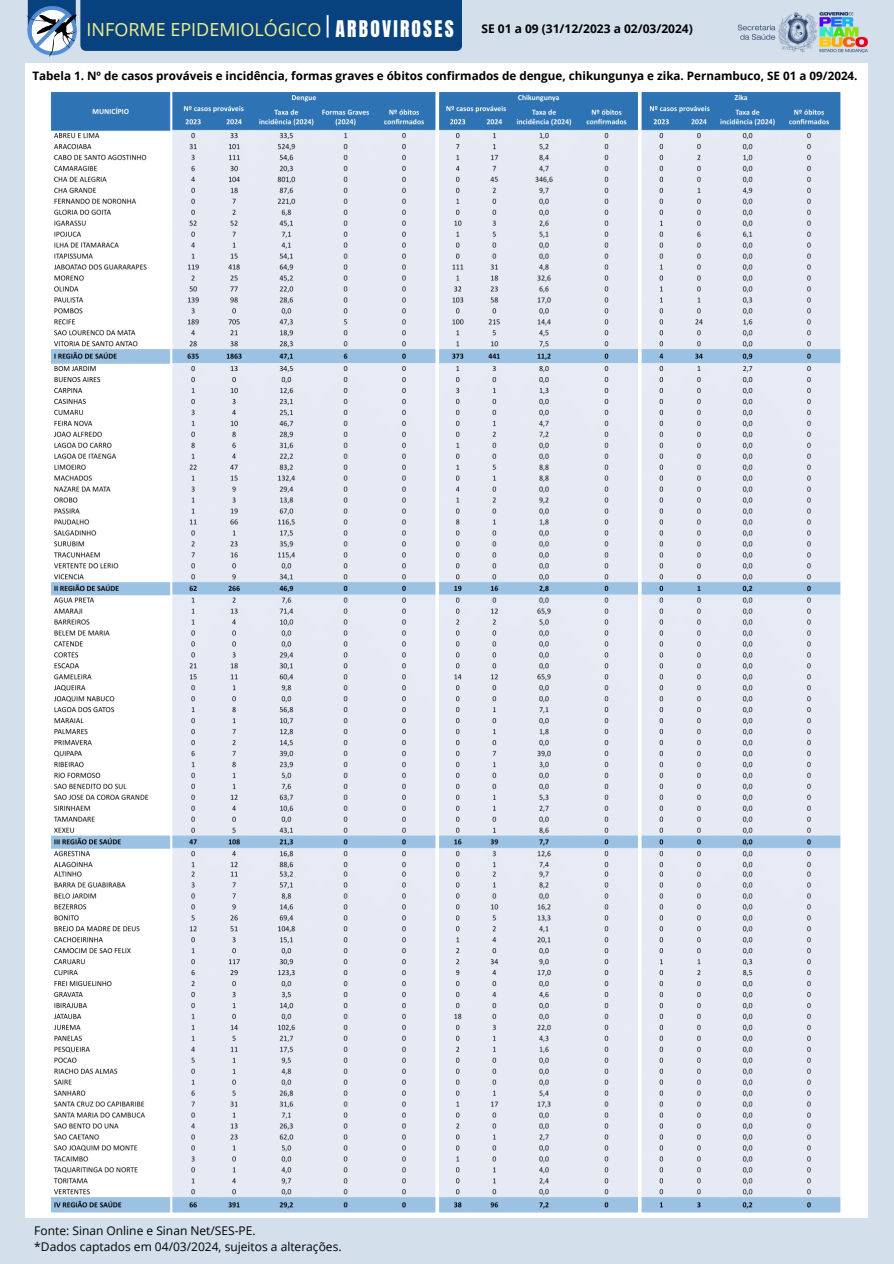
<style>
.page{position:relative;width:894px;height:1264px;background:#fff}
.page>*{position:absolute;margin:0;border:0;box-sizing:border-box;transform-origin:0 0}
.t1{font:23.85px "Clear Sans";color:#fff}
.t2{font:19.5px "Anton";letter-spacing:.115em;color:#fff}
.t3{font:18px "Open Sans";color:#f3f28c}
.t4{font:12px "Open Sans";color:#000}
.t5{font:700 12px "Open Sans";color:#000}
.t6{font:700 11.7px "Open Sans";color:#000}
</style>
<div class="page">
<div style="left:0;top:0;width:893px;height:1263px;background:#d3e0eb"></div>
<div style="left:25px;top:63px;width:842px;height:1154px;background:#fff"></div>
<img style="left:737px;top:13px;width:130px;height:39px">
<svg style="left:26px;top:0;width:436px;height:57px;background:#2b5d90"></svg>
<img style="left:50px;top:92px;width:791px;height:1121px">
<h1 class="t3" style="left:87px;top:17px;width:236px">INFORME EPIDEMIOLÓGICO</h1>
<h2 class="t1" style="left:322px;top:8px;width:11px">|</h2>
<h1 class="t2" style="left:335px;top:15px;width:119px">ARBOVIROSES</h1>
<p class="t5" style="left:481px;top:20px;width:213px">SE 01 a 09 (31/12/2023 a 02/03/2024)</p>
<h2 class="t6" style="left:32px;top:67px;width:826px">Tabela 1. Nº de casos prováveis e incidência, formas graves e óbitos confirmados de dengue, chikungunya e zika. Pernambuco, SE 01 a 09/2024.</h2>
<p class="t4" style="left:34px;top:1221px;width:223px">Fonte: Sinan Online e Sinan Net/SES-PE.</p>
<p class="t4" style="left:34px;top:1237px;width:309px">*Dados captados em 04/03/2024, sujeitos a alterações.</p>
</div>
